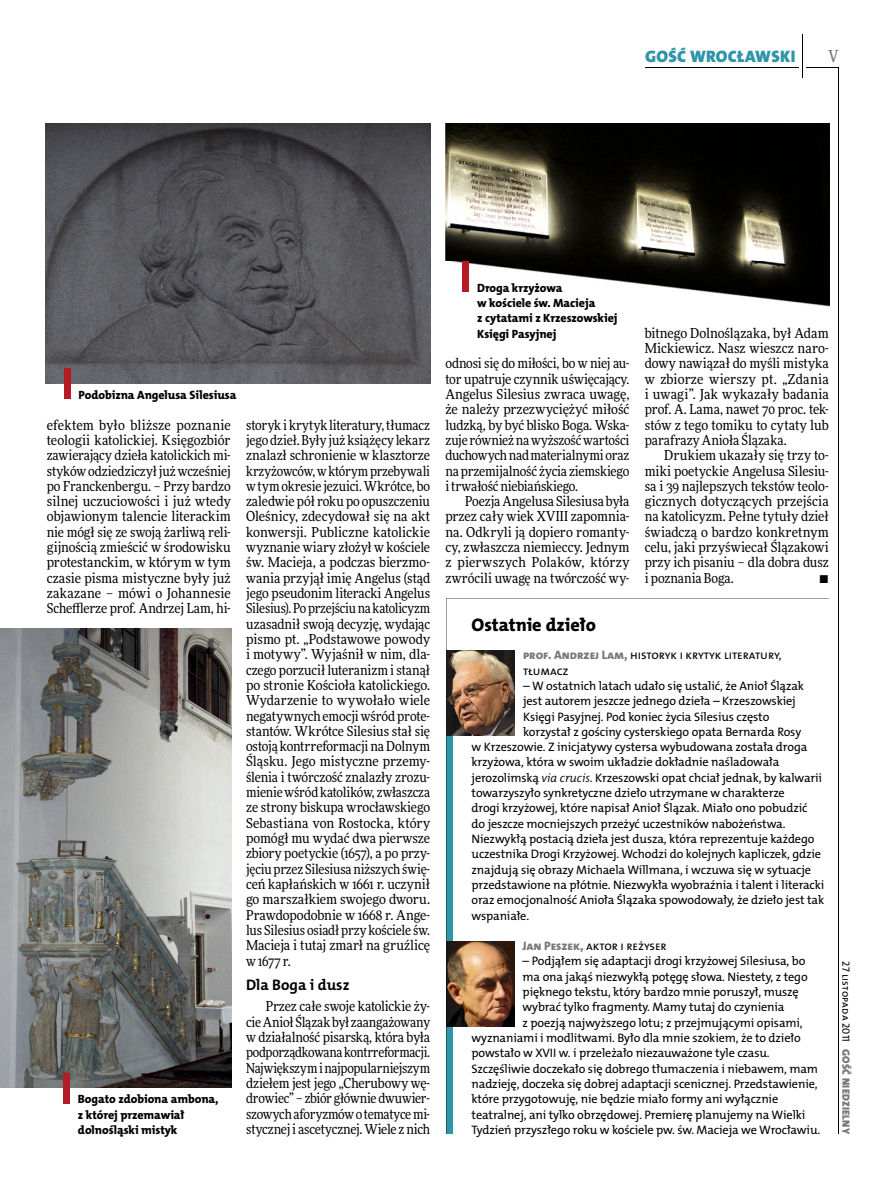
<style>
.page{position:relative;width:893px;height:1191px;background:#fff}
.page>*{position:absolute;margin:0;border:0;box-sizing:border-box;transform-origin:0 0}
.t1{font:18.3px "The Mix HP8 Ex Bld";letter-spacing:-.005em;color:#000}
.t2{font:16.65px "The Mix HP9 Blk";letter-spacing:.02em;color:#2f95a8}
.t3{font:500 16.5px "Freeday Narrow";color:#777778;scale:.9 1}
.t4{font:15.3px "The Mix HP7 Bld";color:#000}
.t5{font:13.65px/15.3px "Freeday Narrow News";letter-spacing:-.005em;color:#000;text-align:justify}
.t6{font:12.3px/15.3px "The Mix HP5 Plain";letter-spacing:-.01em;color:#000}
.t7{font:12px/15.3px "The Mix HP8 Ex Bld";letter-spacing:-.005em;color:#000}
.t8{font:10.5px "The Mix HP5 Plain";color:#000}
.t9{font:10.5px "The Mix HP9 Blk";letter-spacing:.025em;color:#777778}
.s1{font-family:"The Mix HP8 Ex Bld";color:#777778}
.s2{font-family:"The Mix HP4 Se Lig IT"}
</style>
<div class="page">
<hr style="left:806px;top:68px;width:33px;height:1px;background:#000">
<hr style="left:645px;top:68px;width:153px;height:1px;background:#000">
<hr style="left:838px;top:68px;width:1px;height:1066px;background:#000">
<hr style="left:802px;top:34px;width:1px;height:43px;background:#000">
<svg style="left:446px;top:598px;width:383px;height:536px"></svg>
<img style="left:0;top:628px;width:231px;height:459px">
<img style="left:46px;top:123px;width:385px;height:261px">
<img style="left:446px;top:123px;width:383px;height:184px">
<div style="left:64px;top:368px;width:6px;height:31px;background:#b51b24"></div>
<div style="left:64px;top:1072px;width:6px;height:31px;background:#b51b24"></div>
<div style="left:463px;top:261px;width:6px;height:31px;background:#b51b24"></div>
<p class="t2" style="left:645px;top:46px;width:152px">GOŚĆ WROCŁAWSKI</p>
<p class="t3" style="left:828px;top:46px;width:13px">V</p>
<p class="t7" style="left:79px;top:387px;width:159px">Podobizna Angelusa Silesiusa</p>
<p class="t5" style="left:47px;top:417px;width:186px">efektem było bliższe poznanie teologii katolickiej. Księgozbiór zawierający dzieła katolickich mi&shy;styków odziedziczył już wcześniej po Franckenbergu. – Przy bardzo silnej uczuciowości i już wtedy objawionym talencie literackim nie mógł się ze swoją żarliwą reli&shy;gijnością zmieścić w środowisku protestanckim, w którym w tym czasie pisma mistyczne były już zakazane – mówi o Johannesie Schefflerze prof. Andrzej Lam, hi-</p>
<p class="t5" style="left:246px;top:417px;width:186px">storyk i krytyk literatury, tłumacz jego dzieł. Były już książęcy lekarz znalazł schronienie w klasztorze krzyżowców, w którym przebywali w tym okresie jezuici. Wkrótce, bo zaledwie pół roku po opuszczeniu Oleśnicy, zdecydował się na akt konwersji. Publiczne katolickie wyznanie wiary złożył w kościele św. Macieja, a podczas bierzmo&shy;wania przyjął imię Angelus (stąd jego pseudonim literacki Angelus Silesius). Po przejściu na katolicyzm uzasadnił swoją decyzję, wydając pismo pt. „Podstawowe powody i motywy”. Wyjaśnił w nim, dla&shy;czego porzucił luteranizm i stanął po stronie Kościoła katolickiego.<br>Wydarzenie to wywołało wiele negatywnych emocji wśród prote&shy;stantów. Wkrótce Silesius stał się ostoją kontrreformacji na Dolnym Śląsku. Jego mistyczne przemy&shy;ślenia i twórczość znalazły zrozu&shy;mienie wśród katolików, zwłaszcza ze strony biskupa wrocławskiego Sebastiana von Rostocka, który pomógł mu wydać dwa pierwsze zbiory poetyckie (1657), a po przy&shy;jęciu przez Silesiusa niższych świę&shy;ceń kapłańskich w 1661 r. uczynił go marszałkiem swojego dworu.<br>Prawdopodobnie w 1668 r. Ange&shy;lus Silesius osiadł przy kościele św.<br>Macieja i tutaj zmarł na gruźlicę w 1677 r.</p>
<p class="t4" style="left:246px;top:974px;width:105px">Dla Boga i dusz</p>
<p class="t5" style="left:246px;top:998px;width:186px;text-indent:20px">Przez całe swoje katolickie ży&shy;cie Anioł Ślązak był zaangażowany w działalność pisarską, która była podporządkowana kontrreformacji.<br>Największym i najpopularniejszym dziełem jest jego „Cherubowy wę&shy;drowiec” – zbiór głównie dwuwier&shy;szowych aforyzmów o tematyce mi&shy;stycznej i ascetycznej. Wiele z nich</p>
<p class="t7" style="left:78px;top:1091px;width:142px">Bogato zdobiona ambona, z której przemawiał dolnośląski mistyk</p>
<p class="t7" style="left:477px;top:280px;width:142px">Droga krzyżowa<br>w kościele św. Macieja<br>z cytatami z Krzeszowskiej<br>Księgi Pasyjnej</p>
<p class="t5" style="left:445px;top:356px;width:186px">odnosi się do miłości, bo w niej au&shy;tor upatruje czynnik uświęcający.<br>Angelus Silesius zwraca uwagę, że należy przezwyciężyć miłość ludzką, by być blisko Boga. Wska&shy;zuje również na wyższość wartości duchowych nad materialnymi oraz na przemijalność życia ziemskiego i trwałość niebiańskiego.</p>
<p class="t5" style="left:445px;top:493px;width:186px;text-indent:20px">Poezja Angelusa Silesiusa była przez cały wiek XVIII zapomnia&shy;na. Odkryli ją dopiero romanty&shy;cy, zwłaszcza niemieccy. Jednym z pierwszych Polaków, którzy zwrócili uwagę na twórczość wy-</p>
<p class="t5" style="left:645px;top:325px;width:186px">bitnego Dolnoślązaka, był Adam Mickiewicz. Nasz wieszcz naro&shy;dowy nawiązał do myśli mistyka w zbiorze wierszy pt. „Zdania i uwagi”. Jak wykazały badania prof. A. Lama, nawet 70 proc. tek&shy;stów z tego tomiku to cytaty lub parafrazy Anioła Ślązaka.</p>
<p class="t5" style="left:645px;top:447px;width:186px;text-indent:20px">Drukiem ukazały się trzy to&shy;miki poetyckie Angelusa Silesiu&shy;sa i 39 najlepszych tekstów teolo&shy;gicznych dotyczących przejścia na katolicyzm. Pełne tytuły dzieł świadczą o bardzo konkretnym celu, jaki przyświecał Ślązakowi przy ich pisaniu – dla dobra dusz i poznania Boga.</p>
<p class="t5" style="left:819px;top:570px;width:11px">•</p>
<h1 class="t1" style="left:472px;top:613px;width:126px">Ostatnie dzieło</h1>
<p class="t6" style="left:523px;top:647px;width:260px"><span class="s1">prof. AndrzeJ LaM,</span> historyk i krytyk literatury, tłumacz</p>
<p class="t6" style="left:523px;top:678px;width:282px">– w ostatnich latach udało się ustalić, że anioł Ślązak</p>
<p class="t6" style="left:523px;top:693px;width:274px">jest autorem jeszcze jednego dzieła – krzeszowskiej</p>
<p class="t6" style="left:523px;top:709px;width:248px">księgi Pasyjnej. Pod koniec życia silesius często</p>
<p class="t6" style="left:523px;top:724px;width:280px">korzystał z gościny cysterskiego opata Bernarda Rosy</p>
<p class="t6" style="left:472px;top:739px;width:337px">w krzeszowie. Z inicjatywy cystersa wybudowana została droga</p>
<p class="t6" style="left:472px;top:754px;width:309px">krzyżowa, która w swoim układzie dokładnie naśladowała</p>
<p class="t6" style="left:472px;top:770px;width:352px">jerozolimską <span class="s2">via crucis</span>. krzeszowski opat chciał jednak, by kalwarii</p>
<p class="t6" style="left:472px;top:785px;width:315px">towarzyszyło synkretyczne dzieło utrzymane w charakterze</p>
<p class="t6" style="left:472px;top:800px;width:337px">drogi krzyżowej, które napisał anioł Ślązak. Miało ono pobudzić</p>
<p class="t6" style="left:472px;top:816px;width:315px">do jeszcze mocniejszych przeżyć uczestników nabożeństwa.</p>
<p class="t6" style="left:472px;top:831px;width:344px">Niezwykłą postacią dzieła jest dusza, która reprezentuje każdego</p>
<p class="t6" style="left:472px;top:846px;width:351px">uczestnika Drogi krzyżowej. wchodzi do kolejnych kapliczek, gdzie</p>
<p class="t6" style="left:472px;top:862px;width:341px">znajdują się obrazy Michaela willmana, i wczuwa się w sytuacje</p>
<p class="t6" style="left:472px;top:877px;width:354px">przedstawione na płótnie. Niezwykła wyobraźnia i talent i literacki</p>
<p class="t6" style="left:472px;top:892px;width:354px">oraz emocjonalność anioła Ślązaka spowodowały, że dzieło jest tak</p>
<p class="t6" style="left:472px;top:907px;width:59px">wspaniałe.</p>
<p class="t6" style="left:523px;top:938px;width:146px"><span class="s1">Jan Peszek,</span> aktor i reŻyser</p>
<p class="t6" style="left:523px;top:953px;width:284px">– Podjąłem się adaptacji drogi krzyżowej silesiusa, bo</p>
<p class="t6" style="left:523px;top:969px;width:287px">ma ona jakąś niezwykłą potęgę słowa. Niestety, z tego</p>
<p class="t6" style="left:523px;top:984px;width:278px">pięknego tekstu, który bardzo mnie poruszył, muszę</p>
<p class="t6" style="left:523px;top:999px;width:263px">wybrać tylko fragmenty. Mamy tutaj do czynienia</p>
<p class="t6" style="left:523px;top:1015px;width:282px">z poezją najwyższego lotu; z przejmującymi opisami,</p>
<p class="t6" style="left:472px;top:1030px;width:331px">wyznaniami i modlitwami. Było dla mnie szokiem, że to dzieło</p>
<p class="t6" style="left:472px;top:1045px;width:300px">powstało w XVii w. i przeleżało niezauważone tyle czasu.</p>
<p class="t6" style="left:472px;top:1060px;width:348px">szczęśliwie doczekało się dobrego tłumaczenia i niebawem, mam</p>
<p class="t6" style="left:472px;top:1076px;width:348px">nadzieję, doczeka się dobrej adaptacji scenicznej. Przedstawienie,</p>
<p class="t6" style="left:472px;top:1091px;width:308px">które przygotowuję, nie będzie miało formy ani wyłącznie</p>
<p class="t6" style="left:472px;top:1106px;width:335px">teatralnej, ani tylko obrzędowej. Premierę planujemy na wielki</p>
<p class="t6" style="left:472px;top:1122px;width:350px">Tydzień przyszłego roku w kościele pw. św. Macieja we wrocławiu.</p>
<p class="t8" style="left:853px;top:961px;width:82px;rotate:90deg">27 listopada 2011</p>
<p class="t9" style="left:853px;top:1049px;width:86px;rotate:90deg">GOŚĆ NIEDZIELNY</p>
</div>
